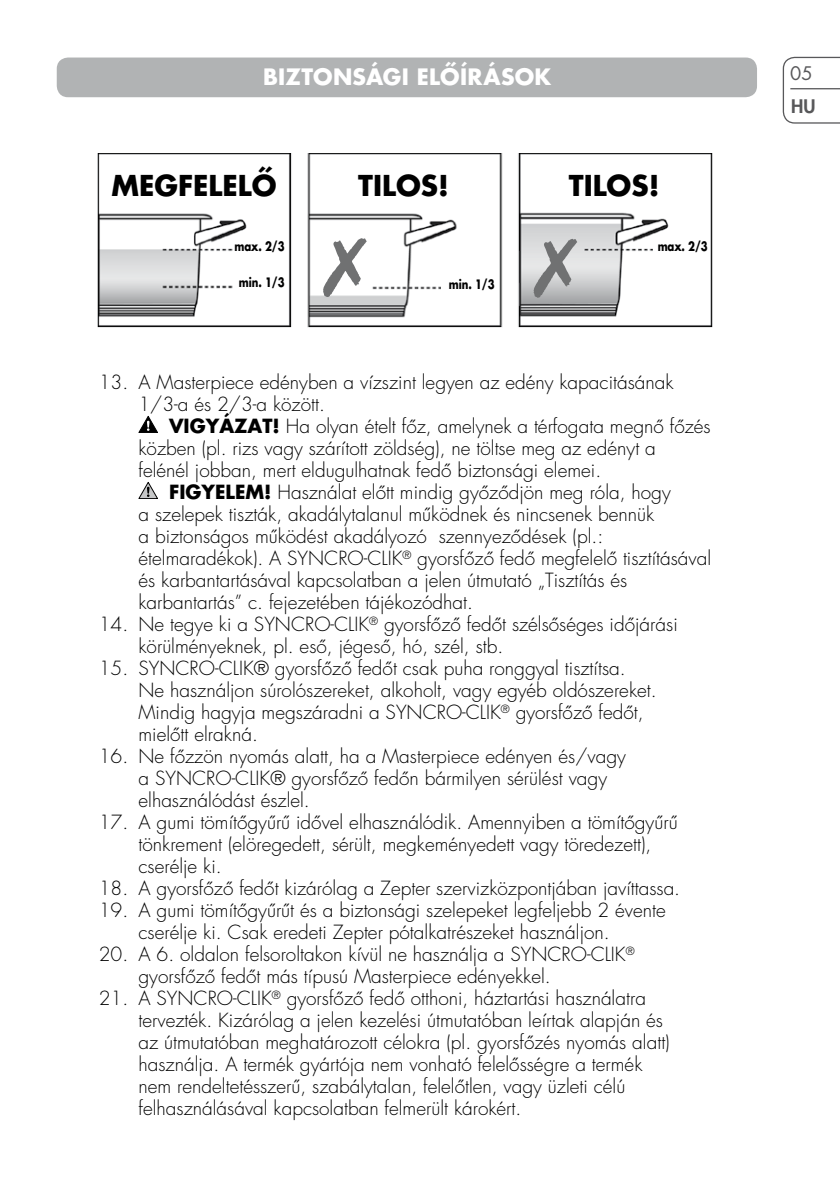
<style>
.page{position:relative;width:840px;height:1191px;background:#fff}
.page>*{position:absolute;margin:0;border:0;box-sizing:border-box;transform-origin:0 0}
.t1{font:28px "Futura H Bold";color:#000}
.t2{font:22px "Futura H Bold";letter-spacing:.015em;color:#fff}
.t3{font:19px/22px "Futura H Light";color:#000}
.t4{font:18.2px "Futura H Heavy";color:#58585a}
.t5{font:18.2px "Futura H Book";color:#58585a}
.t6{font:12.6px "Futura H Bold";letter-spacing:-.01em;color:#000;scale:.8 1}
.s1{font-family:"Futura H Bold"}
</style>
<div class="page">
<svg style="left:782px;top:57px;width:57px;height:67px"></svg>
<hr style="left:789px;top:88px;width:50px;height:1px;background:#58585a">
<div style="left:57px;top:58px;width:699px;height:39px;background:#b1b3b4;border-radius:11px"></div>
<svg style="left:138px;top:416px;width:20px;height:17px"></svg>
<svg style="left:138px;top:482px;width:20px;height:17px"></svg>
<img style="left:97px;top:153px;width:615px;height:174px">
<svg style="left:323px;top:238px;width:43px;height:59px"></svg>
<svg style="left:533px;top:239px;width:44px;height:59px;background:#afb0b1"></svg>
<div style="left:232px;top:241px;width:52px;height:57px;background:#fff"></div>
<div style="left:441px;top:279px;width:53px;height:21px;background:#fff"></div>
<div style="left:652px;top:241px;width:55px;height:21px;background:#fff"></div>
<p class="t2" style="left:263px;top:62px;width:289px">BIZTONSÁGI ELÔÍRÁSOK</p>
<p class="t5" style="left:789px;top:60px;width:24px">05</p>
<h1 class="t1" style="left:111px;top:166px;width:167px">MEGFELELÔ</h1>
<h1 class="t1" style="left:358px;top:166px;width:92px">TILOS!</h1>
<h1 class="t1" style="left:568px;top:166px;width:92px">TILOS!</h1>
<p class="t6" style="left:234px;top:237px;width:64px">max. 2/3</p>
<p class="t6" style="left:239px;top:274px;width:59px">min. 1/3</p>
<p class="t6" style="left:448px;top:276px;width:59px">min. 1/3</p>
<p class="t6" style="left:657px;top:237px;width:64px">max. 2/3</p>
<p class="t3" style="left:138px;top:371px;width:536px;text-indent:-40px">13. A Masterpiece edényben a vízszint legyen az edény kapacitásának<br>1/3-a és 2/3-a között.</p>
<p class="t3" style="left:169px;top:415px;width:543px"><span class="s1">VIGYÁZAT!</span> Ha olyan ételt fôz, amelynek a térfogata megnô fôzés</p>
<p class="t3" style="left:138px;top:437px;width:518px">közben (pl. rizs vagy szárított zöldség), ne töltse meg az edényt a</p>
<p class="t3" style="left:138px;top:459px;width:464px">felénél jobban, mert eldugulhatnak fedô biztonsági elemei.</p>
<p class="t3" style="left:169px;top:481px;width:503px"><span class="s1">FIGYELEM!</span> Használat elôtt mindig gyôzôdjön meg róla, hogy</p>
<p class="t3" style="left:138px;top:503px;width:517px">a szelepek tiszták, akadálytalanul mûködnek és nincsenek bennük</p>
<p class="t3" style="left:138px;top:525px;width:466px">a biztonságos mûködést akadályozó szennyezôdések (pl.:</p>
<p class="t3" style="left:138px;top:547px;width:574px">ételmaradékok). A SYNCRO-CLIK<sup>®</sup> gyorsfôzô fedô megfelelô tisztításával</p>
<p class="t3" style="left:138px;top:569px;width:490px">és karbantartásával kapcsolatban a jelen útmutató „Tisztítás és</p>
<p class="t3" style="left:138px;top:591px;width:336px">karbantartás” c. fejezetében tájékozódhat.</p>
<p class="t3" style="left:138px;top:613px;width:540px;text-indent:-40px">14. Ne tegye ki a SYNCRO-CLIK<sup>®</sup> gyorsfôzô fedôt szélsôséges idôjárási körülményeknek, pl. esô, jégesô, hó, szél, stb.</p>
<p class="t3" style="left:138px;top:657px;width:519px;text-indent:-40px">15. SYNCRO-CLIK® gyorsfôzô fedôt csak puha ronggyal tisztítsa.<br>Ne használjon súrolószereket, alkoholt, vagy egyéb oldószereket.<br>Mindig hagyja megszáradni a SYNCRO-CLIK<sup>®</sup> gyorsfôzô fedôt, mielôtt elrakná.</p>
<p class="t3" style="left:138px;top:745px;width:488px;text-indent:-40px">16. Ne fôzzön nyomás alatt, ha a Masterpiece edényen és/vagy a SYNCRO-CLIK® gyorsfôzô fedôn bármilyen sérülést vagy elhasználódást észlel.</p>
<p class="t3" style="left:138px;top:811px;width:540px;text-indent:-40px">17. A gumi tömítôgyûrû idôvel elhasználódik. Amennyiben a tömítôgyûrû tönkrement (elöregedett, sérült, megkeményedett vagy töredezett), cserélje ki.</p>
<p class="t3" style="left:99px;top:877px;width:582px">18. A gyorsfôzô fedôt kizárólag a Zepter szervizközpontjában javíttassa.</p>
<p class="t3" style="left:138px;top:899px;width:528px;text-indent:-40px">19. A gumi tömítôgyûrût és a biztonsági szelepeket legfeljebb 2 évente cserélje ki. Csak eredeti Zepter pótalkatrészeket használjon.</p>
<p class="t3" style="left:138px;top:943px;width:497px;text-indent:-40px">20. A 6. oldalon felsoroltakon kívül ne használja a SYNCRO-CLIK<sup>® </sup>gyorsfôzô fedôt más típusú Masterpiece edényekkel.</p>
<p class="t3" style="left:138px;top:987px;width:532px;text-indent:-40px">21. A SYNCRO-CLIK<sup>®</sup> gyorsfôzô fedô otthoni, háztartási használatra tervezték. Kizárólag a jelen kezelési útmutatóban leírtak alapján és az útmutatóban meghatározott célokra (pl. gyorsfôzés nyomás alatt) használja. A termék gyártója nem vonható felelôsségre a termék nem rendeltetésszerû, szabálytalan, felelôtlen, vagy üzleti célú felhasználásával kapcsolatban felmerült károkért.</p>
<p class="t4" style="left:790px;top:94px;width:26px">HU</p>
</div>
